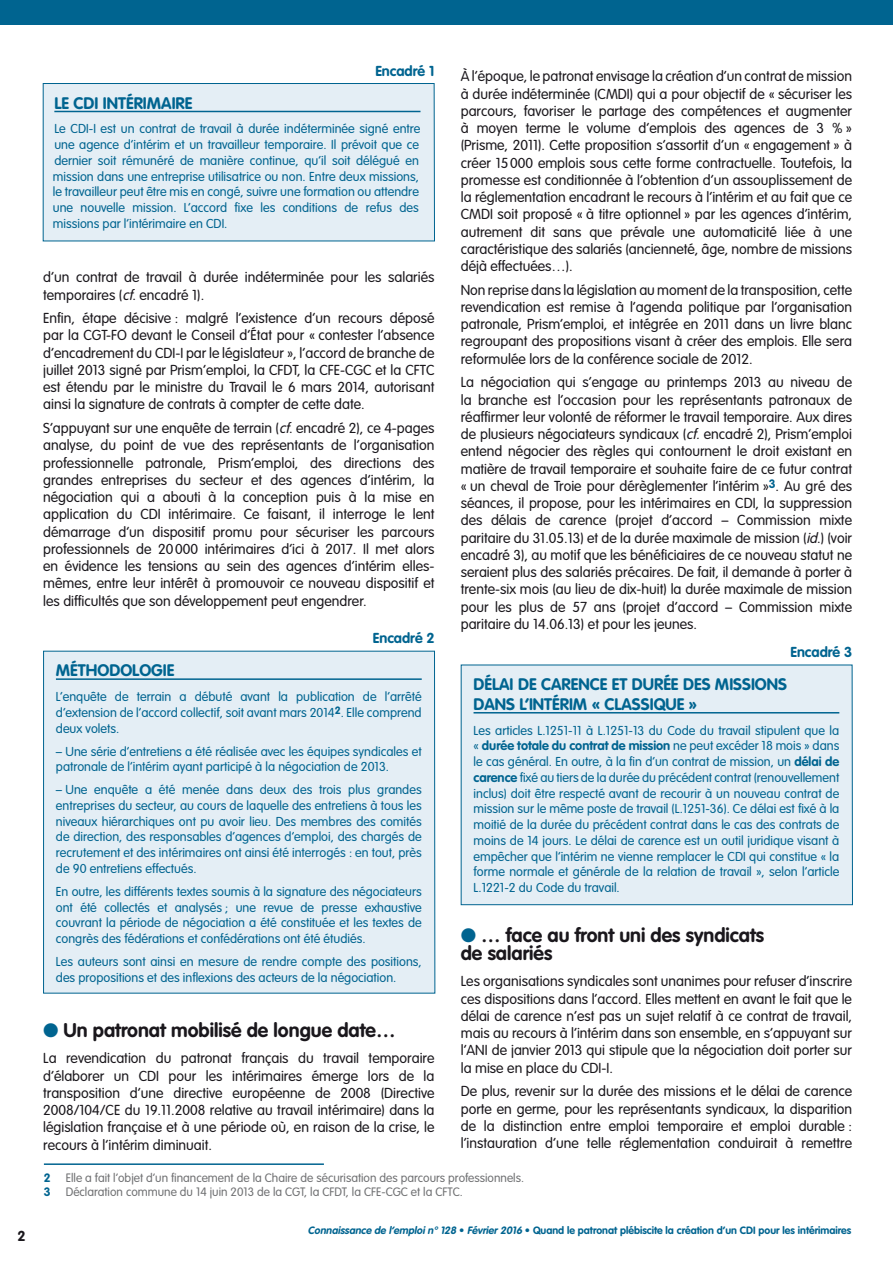
<style>
.page{position:relative;width:893px;height:1263px;background:#fff}
.page>*{position:absolute;margin:0;border:0;box-sizing:border-box;transform-origin:0 0}
.Inter{font:700 19.5px/17.7px "VAG Rounded";color:#1a171c}
.Titre_encadre{font:700 16.5px/19.8px "VAG Rounded";color:#006490}
.t1{font:300 14.25px/17.2px "VAG Rounded";color:#1a171c;text-align:justify}
.t2{font:700 14.25px "VAG Rounded";color:#006490}
.t3{font:700 14.25px "VAG Rounded";color:#1a171c}
.encadre{font:300 12.75px/15.8px "VAG Rounded";color:#006490;text-align:justify}
.Notes{font:300 12px "VAG Rounded";color:#707173}
.Notes-2{font:700 12px "VAG Rounded";color:#006490}
.t4{font:700 10.5px "VAG Rounded";color:#006490}
.s1{font-style:italic}
.s2{font-weight:700}
.s3{color:#006490}
.s4{font-weight:700;color:#006490}
</style>
<div class="page">
<div style="left:0;top:0;width:893px;height:25px;background:#006490"></div>
<hr style="left:44px;top:1163px;width:280px;height:2px;background:#006490">
<div style="left:44px;top:651px;width:391px;height:342px;background:#e4eef5"></div>
<div style="left:43px;top:651px;width:392px;height:342px;border:1px solid #006490"></div>
<hr style="left:56px;top:678px;width:366px;height:2px;background:#006490">
<div style="left:461px;top:665px;width:391px;height:240px;background:#e4eef5"></div>
<div style="left:461px;top:665px;width:392px;height:240px;border:1px solid #006490"></div>
<hr style="left:473px;top:712px;width:366px;height:1px;background:#006490">
<div style="left:43px;top:84px;width:391px;height:157px;background:#e4eef5"></div>
<div style="left:43px;top:83px;width:392px;height:158px;border:1px solid #006490"></div>
<hr style="left:54px;top:111px;width:366px;height:1px;background:#006490">
<p class="t3" style="left:18px;top:1227px;width:10px">2</p>
<p class="t2" style="left:375px;top:62px;width:60px">Encadré 1</p>
<p class="Titre_encadre" style="left:54px;top:93px;width:140px">LE CDI INTÉRIMAIRE</p>
<p class="encadre" style="left:53px;top:121px;width:369px;text-align:left">Le CDI-I est un contrat de travail à durée indéterminée signé entre une agence d’intérim et un travailleur temporaire. Il prévoit que ce dernier soit rémunéré de manière continue, qu’il soit délégué en mission dans une entreprise utilisatrice ou non. Entre deux missions, le travailleur peut être mis en congé, suivre une formation ou attendre une nouvelle mission. L’accord fixe les conditions de refus des missions par l’intérimaire en CDI.</p>
<p class="t1" style="left:43px;top:269px;width:393px">d’un contrat de travail à durée indéterminée pour les salariés temporaires (<span class="s1">cf</span>. encadré 1).</p>
<p class="t1" style="left:43px;top:309px;width:393px">Enfin, étape décisive : malgré l’existence d’un recours déposé par la CGT-FO devant le Conseil d’État pour « contester l’absence d’encadrement du CDI-I par le législateur », l’accord de branche de juillet 2013 signé par Prism’emploi, la CFDT, la CFE-CGC et la CFTC est étendu par le ministre du Travail le 6 mars 2014, autorisant ainsi la signature de contrats à compter de cette date.</p>
<p class="t1" style="left:43px;top:419px;width:393px">S’appuyant sur une enquête de terrain (<span class="s1">cf</span>. encadré 2), ce 4-pages analyse, du point de vue des représentants de l’organisation professionnelle patronale, Prism’emploi, des directions des grandes entreprises du secteur et des agences d’intérim, la négociation qui a abouti à la conception puis à la mise en application du CDI intérimaire. Ce faisant, il interroge le lent démarrage d’un dispositif promu pour sécuriser les parcours professionnels de 20000 intérimaires d’ici à 2017. Il met alors en évidence les tensions au sein des agences d’intérim elles&shy;mêmes, entre leur intérêt à promouvoir ce nouveau dispositif et les difficultés que son développement peut engendrer.</p>
<p class="t2" style="left:373px;top:630px;width:63px">Encadré 2</p>
<p class="t1" style="left:461px;top:68px;width:393px">À l’époque, le patronat envisage la création d’un contrat de mission à durée indéterminée (CMDI) qui a pour objectif de « sécuriser les parcours, favoriser le partage des compétences et augmenter à moyen terme le volume d’emplois des agences de 3 % » (Prisme, 2011). Cette proposition s’assortit d’un « engagement » à créer 15000 emplois sous cette forme contractuelle. Toutefois, la promesse est conditionnée à l’obtention d’un assouplissement de la réglementation encadrant le recours à l’intérim et au fait que ce CMDI soit proposé « à titre optionnel » par les agences d’intérim, autrement dit sans que prévale une automaticité liée à une caractéristique des salariés (ancienneté, âge, nombre de missions déjà effectuées…).</p>
<p class="t1" style="left:461px;top:281px;width:393px">Non reprise dans la législation au moment de la transposition, cette revendication est remise à l’agenda politique par l’organisation patronale, Prism’emploi, et intégrée en 2011 dans un livre blanc regroupant des propositions visant à créer des emplois. Elle sera reformulée lors de la conférence sociale de 2012.</p>
<p class="t1" style="left:461px;top:374px;width:393px">La négociation qui s’engage au printemps 2013 au niveau de la branche est l’occasion pour les représentants patronaux de réaffirmer leur volonté de réformer le travail temporaire. Aux dires de plusieurs négociateurs syndicaux (<span class="s1">cf.</span>encadré 2), Prism’emploi entend négocier des règles qui contournent le droit existant en matière de travail temporaire et souhaite faire de ce futur contrat « un cheval de Troie pour dérèglementer l’intérim »<sup>3</sup>. Au gré des séances, il propose, pour les intérimaires en CDI, la suppression des délais de carence (projet d’accord – Commission mixte paritaire du 31.05.13) et de la durée maximale de mission (<span class="s1">id</span>.) (voir encadré 3), au motif que les bénéficiaires de ce nouveau statut ne seraient plus des salariés précaires. De fait, il demande à porter à trente-six mois (au lieu de dix-huit) la durée maximale de mission pour les plus de 57 ans (projet d’accord – Commission mixte paritaire du 14.06.13) et pour les jeunes.</p>
<p class="t2" style="left:790px;top:644px;width:63px">Encadré 3</p>
<p class="Titre_encadre" style="left:56px;top:660px;width:120px">MÉTHODOLOGIE</p>
<p class="encadre" style="left:56px;top:689px;width:367px">L’enquête de terrain a débuté avant la publication de l’arrêté d’extension de l’accord collectif, soit avant mars 2014<sup>2</sup>. Elle comprend deux volets.</p>
<p class="encadre" style="left:56px;top:743px;width:367px">– Une série d’entretiens a été réalisée avec les équipes syndicales et patronale de l’intérim ayant participé à la négociation de 2013.</p>
<p class="encadre" style="left:56px;top:782px;width:367px">– Une enquête a été menée dans deux des trois plus grandes entreprises du secteur, au cours de laquelle des entretiens à tous les niveaux hiérarchiques ont pu avoir lieu. Des membres des comités de direction, des responsables d’agences d’emploi, des chargés de recrutement et des intérimaires ont ainsi été interrogés : en tout, près de 90 entretiens effectués.</p>
<p class="encadre" style="left:56px;top:884px;width:367px">En outre, les différents textes soumis à la signature des négociateurs ont été collectés et analysés ; une revue de presse exhaustive couvrant la période de négociation a été constituée et les textes de congrès des fédérations et confédérations ont été étudiés.</p>
<p class="encadre" style="left:56px;top:954px;width:367px">Les auteurs sont ainsi en mesure de rendre compte des positions, des propositions et des inflexions des acteurs de la négociation.</p>
<p class="Titre_encadre" style="left:473px;top:674px;width:315px">DÉLAI DE CARENCE ET DURÉE DES MISSIONS<br>DANS L’INTÉRIM « CLASSIQUE »</p>
<p class="encadre" style="left:473px;top:722px;width:367px">Les articles L.1251-11 à L.1251-13 du Code du travail stipulent que la « <span class="s2">durée totale du contrat de mission</span> ne peut excéder 18 mois » dans le cas général. En outre, à la fin d’un contrat de mission, un <span class="s2">délai de carence</span> fixé au tiers de la durée du précédent contrat (renouvellement inclus) doit être respecté avant de recourir à un nouveau contrat de mission sur le même poste de travail (L.1251-36). Ce délai est fixé à la moitié de la durée du précédent contrat dans le cas des contrats de moins de 14 jours. Le délai de carence est un outil juridique visant à empêcher que l’intérim ne vienne remplacer le CDI qui constitue « la forme normale et générale de la relation de travail », selon l’article L.1221-2 du Code du travail.</p>
<p class="Inter" style="left:461px;top:927px;width:305px"><span class="s3">●</span> … face au front uni des syndicats de salariés</p>
<p class="t1" style="left:461px;top:973px;width:393px">Les organisations syndicales sont unanimes pour refuser d’inscrire ces dispositions dans l’accord. Elles mettent en avant le fait que le délai de carence n’est pas un sujet relatif à ce contrat de travail, mais au recours à l’intérim dans son ensemble, en s’appuyant sur l’ANI de janvier 2013 qui stipule que la négociation doit porter sur la mise en place du CDI-I.</p>
<p class="t1" style="left:461px;top:1083px;width:393px">De plus, revenir sur la durée des missions et le délai de carence porte en germe, pour les représentants syndicaux, la disparition de la distinction entre emploi temporaire et emploi durable : l’instauration d’une telle réglementation conduirait à remettre</p>
<p class="Notes" style="left:44px;top:1171px;width:481px"><span class="s4">2</span> Elle a fait l’objet d’un financement de la Chaire de sécurisation des parcours professionnels.</p>
<p class="Notes-2" style="left:44px;top:1185px;width:8px">3</p>
<p class="Notes" style="left:66px;top:1185px;width:398px">Déclaration commune du 14 juin 2013 de la CGT, la CFDT, la CFE-CGC et la CFTC.</p>
<p class="t4" style="left:308px;top:1224px;width:545px"><span class="s1">Connaissance de l’emploi n°128</span> • <span class="s1">Février 2016</span> • Quand le patronat plébiscite la création d’un CDI pour les intérimaires</p>
<p class="Inter" style="left:43px;top:1021px;width:354px"><span class="s3">●</span> Un patronat mobilisé de longue date…</p>
<p class="t1" style="left:43px;top:1050px;width:393px">La revendication du patronat français du travail temporaire d’élaborer un CDI pour les intérimaires émerge lors de la transposition d’une directive européenne de 2008 (Directive 2008/104/CE du 19.11.2008 relative au travail intérimaire) dans la législation française et à une période où, en raison de la crise, le recours à l’intérim diminuait.</p>
</div>
